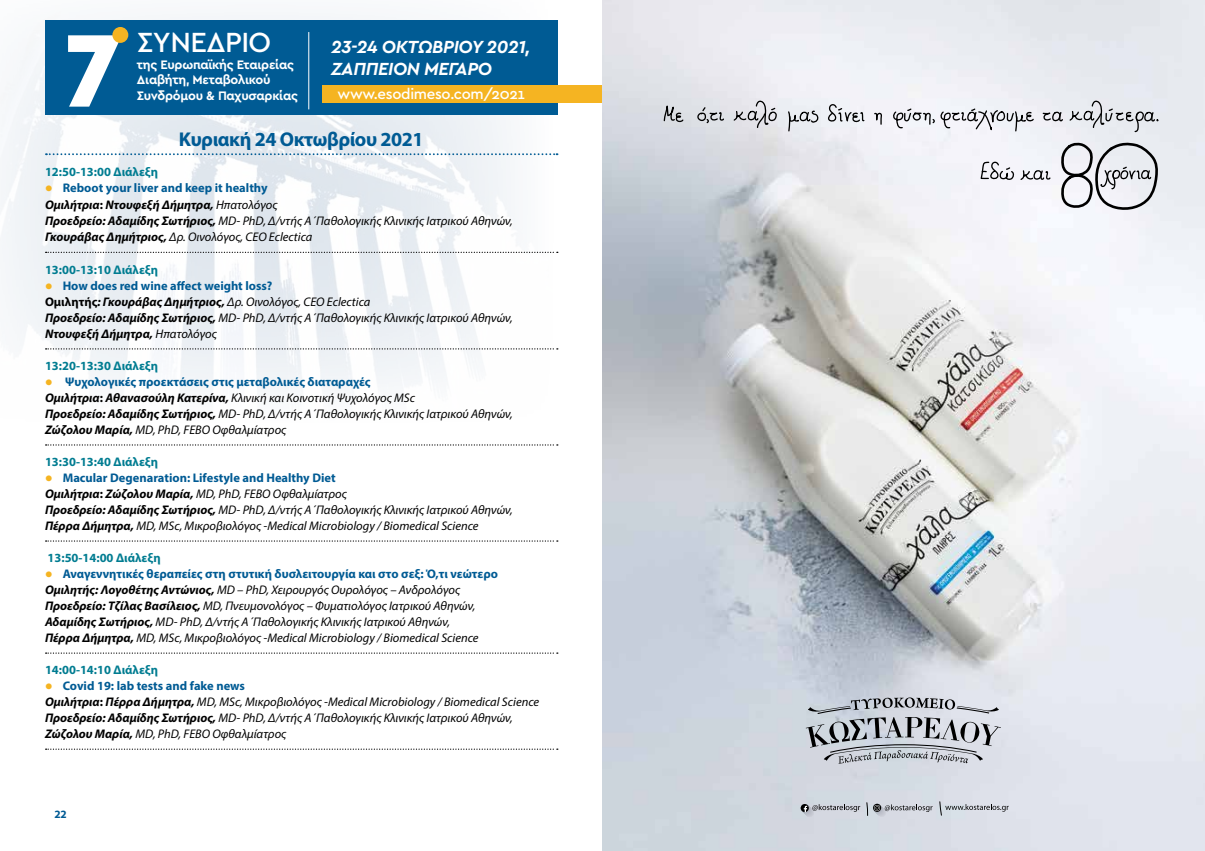
<style>
.page{position:relative;width:1205px;height:851px;background:#fff}
.page>*{position:absolute;margin:0;border:0;box-sizing:border-box;transform-origin:0 0}
.t1{font:900 107.75px "Cera GR";color:#fff}
.t2{font:500 29px "Cera GR";letter-spacing:-.02em;color:#fff}
.t3{font:700 20px "Myriad Pro";letter-spacing:-.02em;color:#005b94}
.t4{font:italic 700 18.38px "Cera GR";letter-spacing:-.02em;color:#fff}
.t5{font:500 15px "Cera GR";letter-spacing:-.02em;color:#fff}
.t6{font:700 12.88px/15.5px "Cera GR";letter-spacing:-.02em;color:#fff}
.t7{font:italic 12.5px/16px "Myriad Pro";color:#000}
.t8{font:700 12.5px "Myriad Pro";color:#007c91}
.t9{font:700 11.25px "Myriad Pro";color:#005b94}
.s1{font-weight:700;font-style:normal;color:#005b94}
.s2{font-weight:700}
.s3{font-weight:700;font-style:normal}
</style>
<div class="page">
<img style="left:0;top:15px;width:557px;height:375px">
<div style="left:45px;top:20px;width:512px;height:94px;background:#005b94"></div>
<hr style="left:308px;top:32px;width:1px;height:77px;background:#fff">
<div style="left:112px;top:27px;width:16px;height:16px;background:#f5b422;border-radius:50%"></div>
<div style="left:322px;top:86px;width:280px;height:17px;background:#f5b422"></div>
<svg style="left:46px;top:252px;width:512px;height:1px"></svg>
<svg style="left:46px;top:348px;width:512px;height:1px"></svg>
<svg style="left:46px;top:444px;width:512px;height:1px"></svg>
<svg style="left:46px;top:540px;width:512px;height:1px"></svg>
<svg style="left:46px;top:652px;width:512px;height:1px"></svg>
<svg style="left:46px;top:748px;width:512px;height:1px"></svg>
<svg style="left:46px;top:153px;width:511px;height:2px"></svg>
<img style="left:602px;top:0;width:603px;height:850px">
<svg style="left:1061px;top:141px;width:99px;height:73px"></svg>
<svg style="left:806px;top:697px;width:195px;height:66px;background:#aeb2ba"></svg>
<div style="left:805px;top:808px;width:9px;height:8px;background:#c9cbd5;border-radius:50%"></div>
<div style="left:805px;top:807px;width:8px;height:9px;background:#c3c6cf;border-radius:50%"></div>
<div style="left:804px;top:806px;width:8px;height:9px;background:#bdc0ca;border-radius:50%"></div>
<svg style="left:801px;top:803px;width:59px;height:9px"></svg>
<div style="left:877px;top:808px;width:9px;height:8px;background:#caccd5;border-radius:50%"></div>
<div style="left:876px;top:807px;width:9px;height:8px;background:#c4c7d0;border-radius:50%"></div>
<div style="left:875px;top:806px;width:9px;height:8px;background:#bdc1ca;border-radius:50%"></div>
<div style="left:874px;top:805px;width:9px;height:8px;background:#babcc7;border-radius:50%"></div>
<div style="left:874px;top:804px;width:8px;height:9px;background:#b6bac5;border-radius:50%"></div>
<svg style="left:874px;top:804px;width:58px;height:7px"></svg>
<svg style="left:939px;top:800px;width:69px;height:16px"></svg>
<svg style="left:866px;top:801px;width:2px;height:15px"></svg>
<svg style="left:663px;top:93px;width:21px;height:30px"></svg>
<svg style="left:697px;top:99px;width:81px;height:30px;background:#c9cacf"></svg>
<svg style="left:787px;top:79px;width:78px;height:63px"></svg>
<svg style="left:873px;top:112px;width:10px;height:76px"></svg>
<svg style="left:892px;top:107px;width:42px;height:81px"></svg>
<svg style="left:940px;top:100px;width:95px;height:42px"></svg>
<svg style="left:1042px;top:99px;width:121px;height:34px;background:#d2d4d9"></svg>
<svg style="left:979px;top:161px;width:72px;height:20px"></svg>
<svg style="left:46px;top:186px;width:6px;height:5px"></svg>
<svg style="left:46px;top:283px;width:6px;height:6px"></svg>
<svg style="left:46px;top:379px;width:6px;height:6px"></svg>
<h1 class="t1" style="left:64px;top:-5px;width:60px">7</h1>
<h2 class="t2" style="left:137px;top:26px;width:136px">ΣΥΝΕΔΡΙΟ</h2>
<p class="t6" style="left:137px;top:57px;width:162px">της Ευρωπαϊκής Εταιρείας<br>Διαβήτη, Μεταβολικού<br>Συνδρόμου &amp; Παχυσαρκίας</p>
<h3 class="t4" style="left:331px;top:37px;width:201px">23-24 ΟΚΤΩΒΡΊΟΥ 2021,</h3>
<h3 class="t4" style="left:331px;top:59px;width:162px">ΖΑΠΠΕΙΟΝ ΜΕΓΑΡΟ</h3>
<p class="t5" style="left:337px;top:85px;width:189px">www.esodimeso.com/2021</p>
<h3 class="t3" style="left:179px;top:126px;width:246px">Κυριακή 24 Οκτωβρίου 2021</h3>
<p class="t8" style="left:45px;top:164px;width:115px">12:50-13:00 Διάλεξη</p>
<p class="t7" style="left:45px;top:180px;width:469px;text-indent:18px"><span class="s1">Reboot your liver and keep it healthy<br></span><span class="s2">Ομιλήτρια</span><span class="s3">:</span> <span class="s2">Ντουφεξή Δήμητρα,</span> Ηπατολόγος<br><span class="s2">Προεδρείο: Αδαμίδης Σωτήριος,</span> ΜD- PhD, Δ/ντής Α΄Παθολογικής Κλινικής Ιατρικού Αθηνών, <span class="s2">Γκουράβας Δημήτριος,</span> Δρ. Οινολόγος, CEO Eclectica</p>
<p class="t8" style="left:45px;top:261px;width:115px">13:00-13:10 Διάλεξη</p>
<p class="t7" style="left:45px;top:277px;width:469px;text-indent:18px"><span class="s1">How does red wine affect weight loss?<br></span><span class="s3">Ομιλητής</span><span class="s2">: Γκουράβας Δημήτριος,</span> Δρ. Οινολόγος, CEO Eclectica<br><span class="s2">Προεδρείο: Αδαμίδης Σωτήριος,</span> ΜD- PhD, Δ/ντής Α΄Παθολογικής Κλινικής Ιατρικού Αθηνών, <span class="s2">Ντουφεξή Δήμητρα,</span> Ηπατολόγος</p>
<p class="t8" style="left:45px;top:357px;width:115px">13:20-13:30 Διάλεξη</p>
<p class="t7" style="left:45px;top:373px;width:469px;text-indent:20px"><span class="s1">Ψυχολογικές προεκτάσεις στις μεταβολικές διαταραχές<br></span><span class="s2">Ομιλήτρια</span><span class="s3">:</span> <span class="s2">Αθανασούλη Κατερίνα,</span> Κλινική και Κοινοτική Ψυχολόγος MSc<br><span class="s2">Προεδρείο: Αδαμίδης Σωτήριος,</span> ΜD- PhD, Δ/ντής Α΄Παθολογικής Κλινικής Ιατρικού Αθηνών, <span class="s2">Ζώζολου Μαρία,</span> MD, PhD, FEBO Οφθαλμίατρος</p>
<p class="t8" style="left:45px;top:453px;width:115px">13:30-13:40 Διάλεξη</p>
<p class="t7" style="left:45px;top:469px;width:469px;text-indent:18px"><span class="s1">Macular Degenaration: Lifestyle and Healthy Diet<br></span><span class="s2">Ομιλήτρια</span><span class="s3">:</span> <span class="s2">Ζώζολου Μαρία,</span> MD, PhD, FEBO Οφθαλμίατρος<br><span class="s2">Προεδρείο: Αδαμίδης Σωτήριος,</span> ΜD- PhD, Δ/ντής Α΄Παθολογικής Κλινικής Ιατρικού Αθηνών, <span class="s2">Πέρρα Δήμητρα,</span> MD, MSc, Μικροβιολόγος -Medical Microbiology / Biomedical Science</p>
<p class="t8" style="left:48px;top:549px;width:115px">13:50-14:00 Διάλεξη</p>
<p class="t7" style="left:45px;top:565px;width:454px;text-indent:18px"><span class="s1">Αναγεννητικές θεραπείες στη στυτική δυσλειτουργία και στο σεξ: Ό,τι νεώτερο </span><span class="s2">Ομιλητής: Λογοθέτης Αντώνιος,</span> MD – PhD, Χειρουργός Ουρολόγος – Ανδρολόγος <span class="s2">Προεδρείο: Τζίλας Βασίλειος,</span> MD, Πνευμονολόγος – Φυματιολόγος Ιατρικού Αθηνών, <span class="s2">Αδαμίδης Σωτήριος,</span> ΜD- PhD, Δ/ντής Α΄Παθολογικής Κλινικής Ιατρικού Αθηνών,<br><span class="s2">Πέρρα Δήμητρα,</span> MD, MSc, Μικροβιολόγος -Medical Microbiology / Biomedical Science</p>
<p class="t8" style="left:45px;top:661px;width:115px">14:00-14:10 Διάλεξη</p>
<p class="t7" style="left:45px;top:677px;width:496px;text-indent:18px"><span class="s1">Covid 19: lab tests and fake news<br></span><span class="s2">Ομιλήτρια</span><span class="s3">:</span> <span class="s2">Πέρρα Δήμητρα,</span> MD, MSc, Μικροβιολόγος -Medical Microbiology / Biomedical Science <span class="s2">Προεδρείο: Αδαμίδης Σωτήριος,</span> ΜD- PhD, Δ/ντής Α΄Παθολογικής Κλινικής Ιατρικού Αθηνών, <span class="s2">Ζώζολου Μαρία,</span> MD, PhD, FEBO Οφθαλμίατρος</p>
<p class="t9" style="left:54px;top:806px;width:14px">22</p>
</div>
